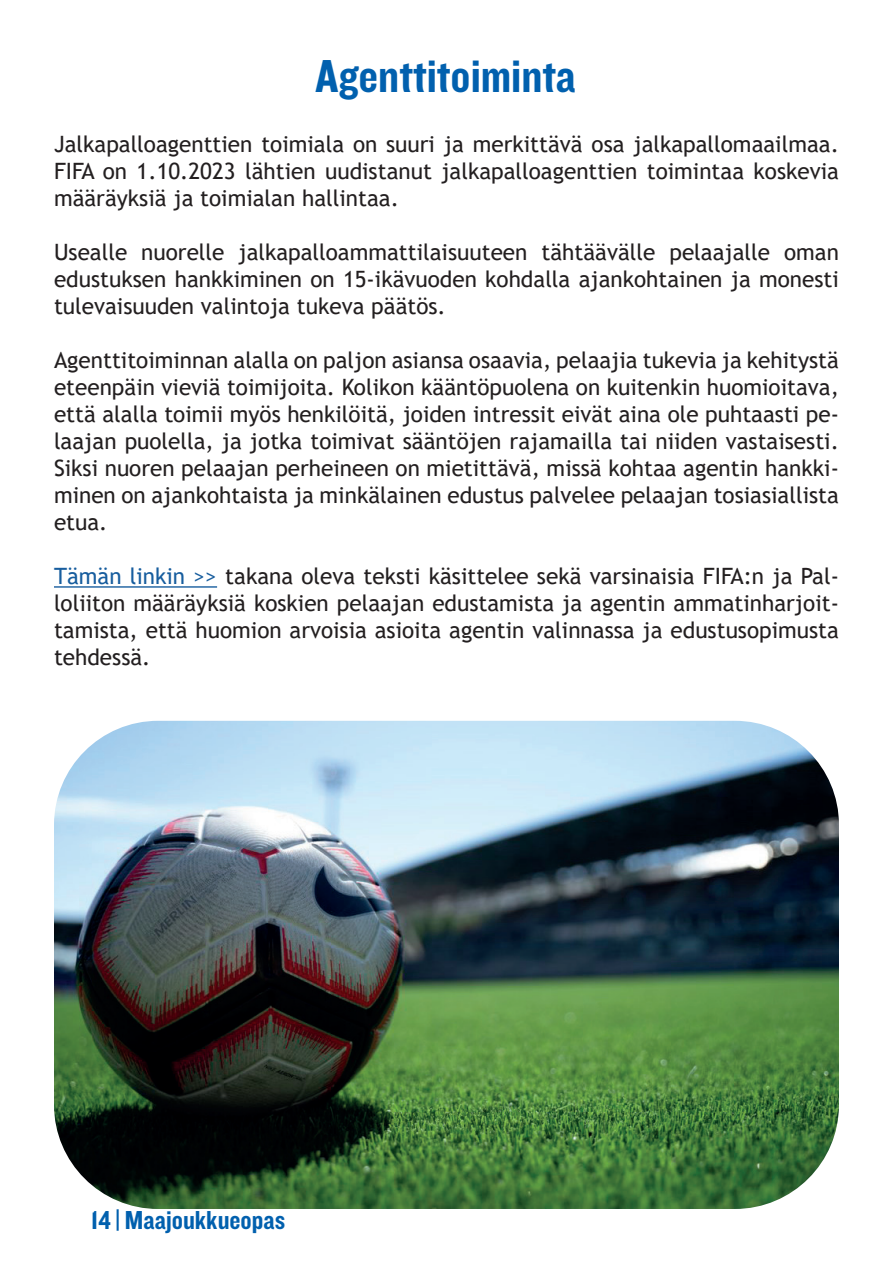
<style>
.page{position:relative;width:893px;height:1263px;background:#fff}
.page>*{position:absolute;margin:0;border:0;box-sizing:border-box;transform-origin:0 0}
.t1{font:48px "Knockout 50 Welterweight";color:#0160ae}
.t2{font:27px "Knockout 50 Welterweight";color:#0160ae}
.t3{font:22.5px/27px "Trebuchet MS";color:#231f20;text-align:justify}
.s1{color:#175d9e}
</style>
<div class="page">
<hr style="left:54px;top:586px;width:163px;height:2px;background:#175d9e">
<img style="left:54px;top:721px;width:785px;height:488px">
<h1 class="t1" style="left:315px;top:45px;width:262px">Agenttitoiminta</h1>
<p class="t3" style="left:54px;top:130px;width:786px">Jalkapalloagenttien toimiala on suuri ja merkittävä osa jalkapallomaailmaa.<br>FIFA on 1.10.2023 lähtien uudistanut jalkapalloagenttien toimintaa koskevia määräyksiä ja toimialan hallintaa.</p>
<p class="t3" style="left:54px;top:238px;width:786px">Usealle nuorelle jalkapalloammattilaisuuteen tähtäävälle pelaajalle oman edustuksen hankkiminen on 15-ikävuoden kohdalla ajankohtainen ja monesti tulevaisuuden valintoja tukeva päätös.</p>
<p class="t3" style="left:54px;top:346px;width:786px">Agenttitoiminnan alalla on paljon asiansa osaavia, pelaajia tukevia ja kehitystä eteenpäin vieviä toimijoita. Kolikon kääntöpuolena on kuitenkin huomioitava, että alalla toimii myös henkilöitä, joiden intressit eivät aina ole puhtaasti pe&shy;laajan puolella, ja jotka toimivat sääntöjen rajamailla tai niiden vastaisesti.<br>Siksi nuoren pelaajan perheineen on mietittävä, missä kohtaa agentin hankki&shy;minen on ajankohtaista ja minkälainen edustus palvelee pelaajan tosiasiallista etua.</p>
<p class="t3" style="left:54px;top:562px;width:786px"><span class="s1">Tämän linkin &gt;&gt;</span> takana oleva teksti käsittelee sekä varsinaisia FIFA:n ja Pal&shy;loliiton määräyksiä koskien pelaajan edustamista ja agentin ammatinharjoit&shy;tamista, että huomion arvoisia asioita agentin valinnassa ja edustusopimusta tehdessä.</p>
<p class="t2" style="left:91px;top:1202px;width:196px">14 | Maajoukkueopas</p>
</div>
